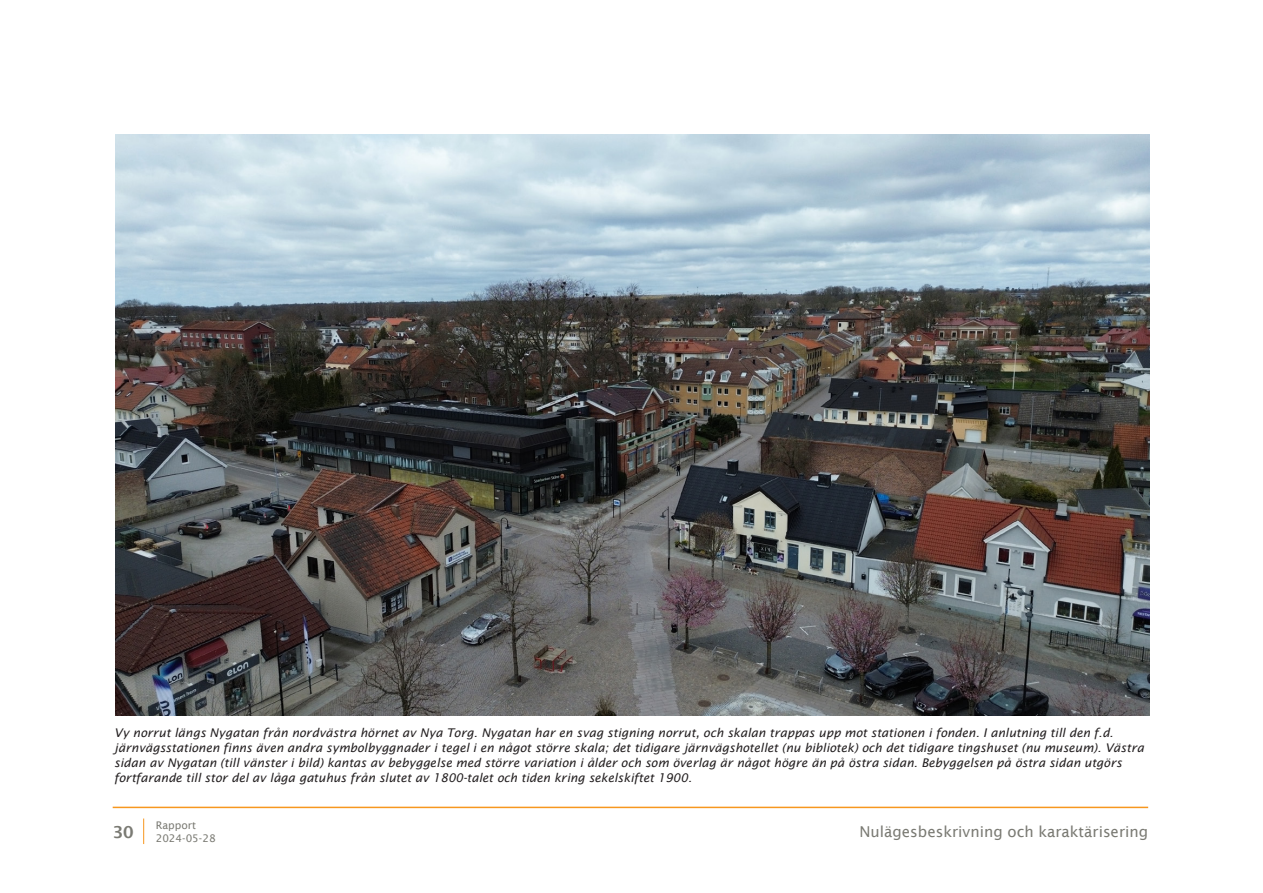
<style>
.page{position:relative;width:1263px;height:893px;background:#fff}
.page>*{position:absolute;margin:0;border:0;box-sizing:border-box;transform-origin:0 0}
.t1{font:600 16.5px "Lucida Sans";color:#7a7a73}
.t2{font:15px "Lucida Sans";color:#7a7a73}
.Bildtext_onumrerad{font:italic 12px/15px "Lucida Sans";color:#231f20}
.t3{font:10.5px/12.6px "Lucida Sans";color:#7a7a73}
</style>
<div class="page">
<hr style="left:113px;top:807px;width:1035px;height:1px;background:#f7971f">
<svg style="left:143px;top:818px;width:1px;height:26px"></svg>
<img style="left:116px;top:134px;width:1033px;height:582px">
<p class="Bildtext_onumrerad" style="left:114px;top:725px;width:1031px">Vy norrut längs Nygatan från nordvästra hörnet av Nya Torg. Nygatan har en svag stigning norrut, och skalan trappas upp mot stationen i fonden. I anlutning till den f.d. järnvägsstationen finns även andra symbolbyggnader i tegel i en något större skala; det tidigare järnvägshotellet (nu bibliotek) och det tidigare tingshuset (nu museum). Västra sidan av Nygatan (till vänster i bild) kantas av bebyggelse med större variation i ålder och som överlag är något högre än på östra sidan. Bebyggelsen på östra sidan utgörs fortfarande till stor del av låga gatuhus från slutet av 1800-talet och tiden kring sekelskiftet 1900.</p>
<h1 class="t1" style="left:113px;top:822px;width:23px">30</h1>
<p class="t3" style="left:156px;top:819px;width:61px">Rapport<br>2024-05-28</p>
<p class="t2" style="left:859px;top:823px;width:290px">Nulägesbeskrivning och karaktärisering</p>
</div>
